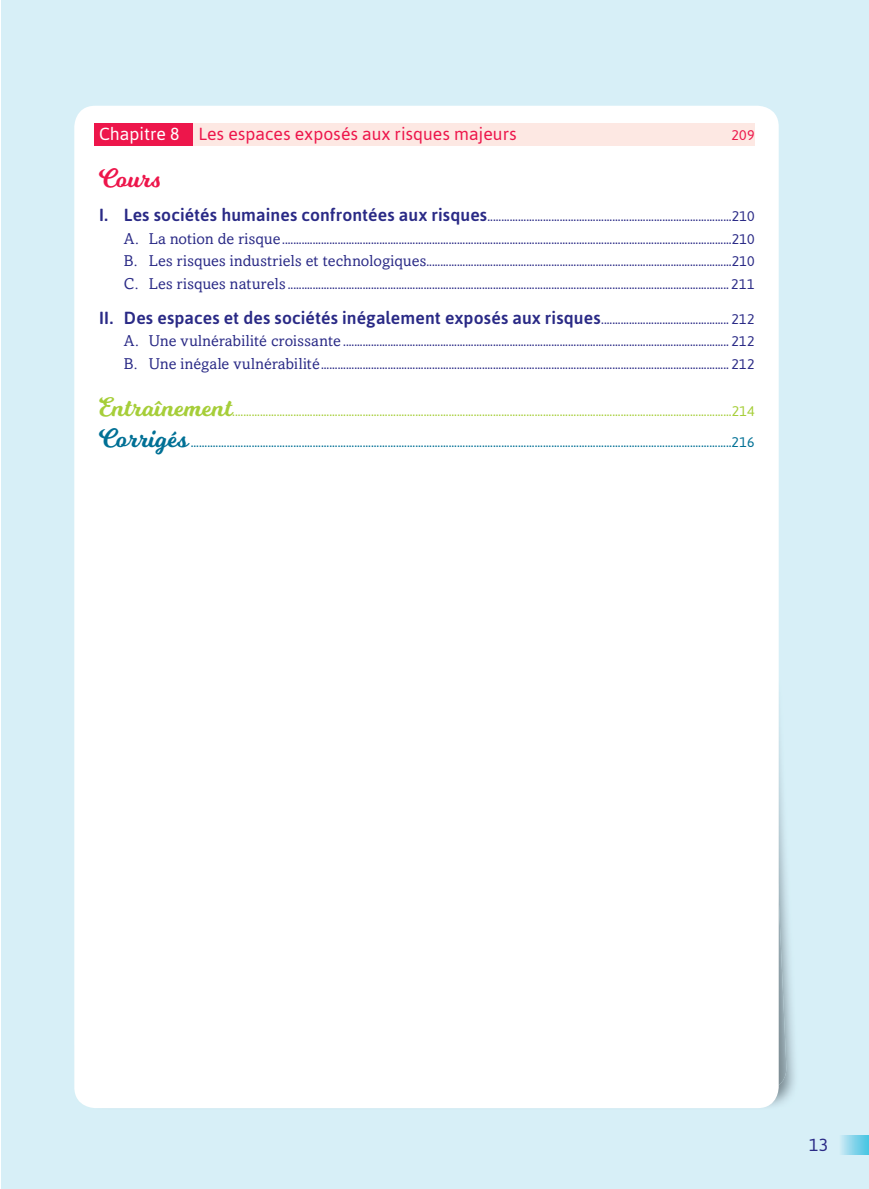
<style>
.page{position:relative;width:869px;height:1189px;background:#fff}
.page>*{position:absolute;margin:0;border:0;box-sizing:border-box;transform-origin:0 0}
.t1{font:26.25px "Milkshake";letter-spacing:.005em;color:#ed164b}
.t2{font:500 17.5px "Asap";letter-spacing:.01em;color:#2a2a86}
.t3{font:17.5px "Asap";letter-spacing:.005em;color:#ed164b}
.t4{font:17.5px "Asap";color:#2a2a86}
.t5{font:14px/22.8px "Asap";letter-spacing:.025em;color:#2a2a86;text-align:justify}
.t6{font:14px "Asap";color:#007095}
.t7{font:14px "Asap";color:#a6ce39}
.t8{font:14px "Asap";color:#ed164b}
.s1{color:#fff}
.s2{font-weight:500;font-size:17.5px}
.s3{font-family:"Amasis MT Std";font-size:15.75px}
.s4{font-weight:400;font-size:14px}
.s5{font-family:"Milkshake";font-size:26.25px}
</style>
<div class="page">
<div style="left:1px;top:0;width:867px;height:1189px;background:#d7eff7"></div>
<div style="left:838px;top:1135px;width:30px;height:19px;background:linear-gradient(to right,#d4ebf6,#4bc5e3)"></div>
<div style="left:74px;top:106px;width:704px;height:1002px;background:#fff;border-radius:21px"></div>
<div style="left:94px;top:123px;width:99px;height:23px;background:#ed164b"></div>
<div style="left:193px;top:123px;width:561px;height:22px;background:#fde8e3"></div>
<p class="t3" style="left:99px;top:127px;width:419px"><span class="s1">Chapitre 8</span> Les espaces exposés aux risques majeurs</p>
<p class="t8" style="left:731px;top:130px;width:25px">209</p>
<h1 class="t1" style="left:99px;top:168px;width:62px">Cours</h1>
<p class="t5" style="left:124px;top:206px;width:632px;text-indent:-25px"><span class="s2">I. Les sociétés humaines confrontées aux risques</span> ........................................................................................210<br><span class="s3">A. La notion de risque</span> ..................................................................................................................................................................210<br><span class="s3">B. Les risques industriels et technologiques</span> ..............................................................................................................210<br><span class="s3">C. Les risques naturels</span> ............................................................................................................................................................... 211</p>
<p class="t2" style="left:99px;top:310px;width:656px">II. Des espaces et des sociétés inégalement exposés aux risques <span class="s4">.............................................. 212</span></p>
<p class="t5" style="left:124px;top:331px;width:632px"><span class="s3">A. Une vulnérabilité croissante</span> ........................................................................................................................................... 212<br><span class="s3">B. Une inégale vulnérabilité</span> ................................................................................................................................................... 212</p>
<p class="t7" style="left:99px;top:405px;width:656px"><span class="s5">Entraînement</span>....................................................................................................................................................................................214</p>
<p class="t6" style="left:99px;top:436px;width:656px"><span class="s5">Corrigés</span> ...................................................................................................................................................................................................216</p>
<p class="t4" style="left:809px;top:1138px;width:21px">13</p>
</div>
